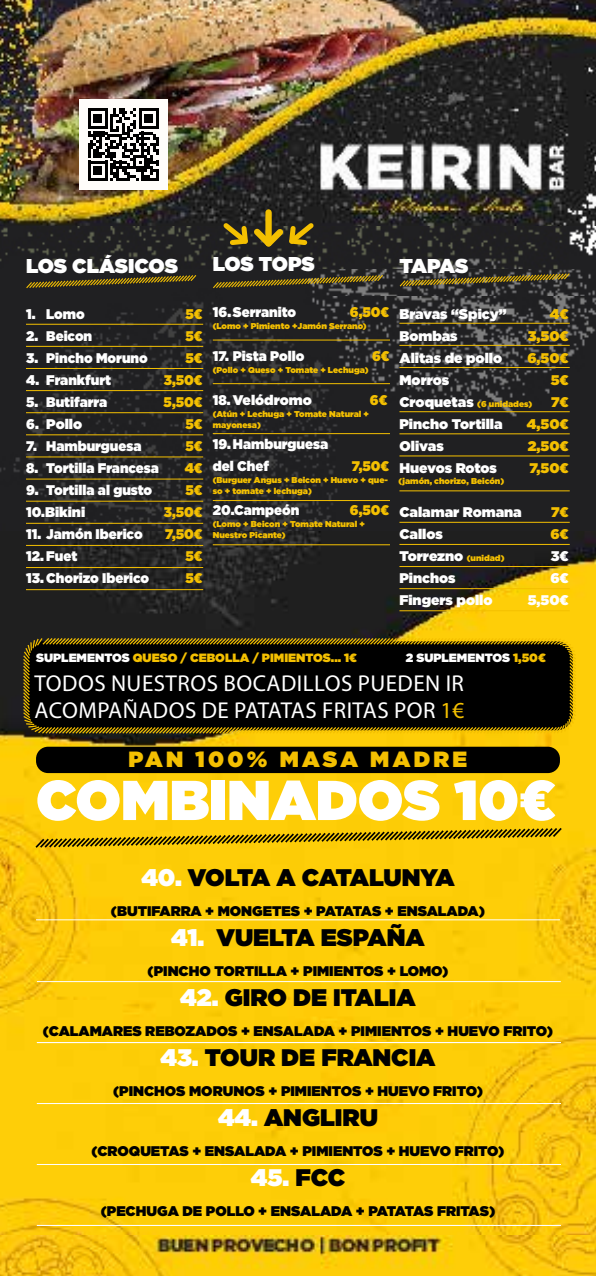
<style>
.page{position:relative;width:596px;height:1276px;background:#fff}
.page>*{position:absolute;margin:0;border:0;box-sizing:border-box;transform-origin:0 0}
.t1{font:900 56px "Gotham";color:#fff}
.t2{font:900 24px "Gotham";color:#000}
.t3{font:900 24px "Gotham";letter-spacing:-.02em;color:#000}
.t4{font:900 24px "Gotham";color:#fff}
.t5{font:23px/27.6px "Myriad Pro";letter-spacing:.02em;color:#fff}
.t6{font:900 22px "Gotham";letter-spacing:.15em;color:#f4c001}
.t7{font:900 20px "Gotham";letter-spacing:-.005em;color:#fff}
.t8{font:900 14px "Gotham";color:#000}
.t9{font:900 14px/22px "Gotham";color:#fff;scale:.95 1}
.t10{font:900 14px "Gotham";color:#fff}
.t11{font:900 14px "Gotham";color:#f4c001;scale:.95 1}
.t12{font:900 14px "Gotham";color:#f4c001}
.t13{font:900 12px "Gotham";color:#f4c001}
.t14{font:900 12px "Gotham";color:#fff}
.t15{font:900 8.5px/11px "Gotham";color:#f4c001}
.s1{font-size:14px;color:#fff}
.s2{font-size:8.5px;color:#f4c001}
.s3{color:#fff}
.s4{color:#f4c001}
.s5{color:#000}
</style>
<div class="page">
<img style="left:0;top:0;width:595px;height:1276px">
<hr style="left:399px;top:323px;width:170px;height:1px;background:#f4c001">
<hr style="left:399px;top:345px;width:170px;height:1px;background:#f4c001">
<hr style="left:399px;top:367px;width:170px;height:1px;background:#f4c001">
<hr style="left:399px;top:411px;width:170px;height:1px;background:#f4c001">
<hr style="left:399px;top:433px;width:170px;height:1px;background:#f4c001">
<hr style="left:399px;top:455px;width:170px;height:1px;background:#f4c001">
<hr style="left:399px;top:490px;width:170px;height:1px;background:#f4c001">
<hr style="left:399px;top:522px;width:170px;height:1px;background:#f4c001">
<hr style="left:399px;top:544px;width:170px;height:1px;background:#f4c001">
<hr style="left:399px;top:566px;width:170px;height:1px;background:#f4c001">
<hr style="left:399px;top:588px;width:170px;height:1px;background:#f4c001">
<svg style="left:22px;top:636px;width:555px;height:99px;background:#1b1601"></svg>
<hr style="left:36px;top:919px;width:523px;height:1px;background:#fff">
<hr style="left:37px;top:981px;width:523px;height:1px;background:#fff">
<hr style="left:37px;top:1042px;width:523px;height:1px;background:#fff">
<hr style="left:37px;top:1103px;width:523px;height:1px;background:#fff">
<hr style="left:37px;top:1164px;width:523px;height:1px;background:#fff">
<hr style="left:37px;top:1225px;width:523px;height:1px;background:#fff">
<div style="left:36px;top:746px;width:523px;height:27px;background:#000;border-radius:12px"></div>
<hr style="left:399px;top:610px;width:170px;height:1px;background:#f4c001">
<div style="left:265px;top:212px;width:6px;height:30px;background:#f4c001"></div>
<svg style="left:219px;top:218px;width:99px;height:34px;background:#594b1a"></svg>
<hr style="left:26px;top:324px;width:177px;height:1px;background:#f4c001">
<hr style="left:26px;top:346px;width:177px;height:1px;background:#f4c001">
<hr style="left:26px;top:368px;width:177px;height:1px;background:#f4c001">
<hr style="left:26px;top:390px;width:177px;height:1px;background:#f4c001">
<hr style="left:26px;top:412px;width:177px;height:1px;background:#f4c001">
<hr style="left:26px;top:434px;width:177px;height:1px;background:#f4c001">
<hr style="left:26px;top:456px;width:177px;height:1px;background:#f4c001">
<hr style="left:26px;top:478px;width:177px;height:1px;background:#f4c001">
<hr style="left:26px;top:501px;width:177px;height:1px;background:#f4c001">
<hr style="left:26px;top:523px;width:177px;height:1px;background:#f4c001">
<hr style="left:26px;top:545px;width:177px;height:1px;background:#f4c001">
<hr style="left:26px;top:567px;width:177px;height:1px;background:#f4c001">
<hr style="left:26px;top:589px;width:177px;height:1px;background:#f4c001">
<hr style="left:213px;top:339px;width:177px;height:1px;background:#f4c001">
<hr style="left:213px;top:383px;width:177px;height:1px;background:#f4c001">
<hr style="left:213px;top:433px;width:177px;height:1px;background:#f4c001">
<hr style="left:213px;top:500px;width:177px;height:1px;background:#f4c001">
<hr style="left:213px;top:544px;width:177px;height:1px;background:#f4c001">
<div style="left:79px;top:99px;width:88px;height:91px;background:#fffdfa"></div>
<svg style="left:88px;top:108px;width:70px;height:73px"></svg>
<svg style="left:398px;top:272px;width:172px;height:16px;background:#51492b"></svg>
<svg style="left:25px;top:274px;width:172px;height:15px;background:#453c1b"></svg>
<svg style="left:212px;top:274px;width:172px;height:15px;background:#4c4322"></svg>
<svg style="left:34px;top:826px;width:529px;height:23px;background:#d0a805"></svg>
<h3 class="t7" style="left:26px;top:251px;width:153px">LOS CLÁSICOS</h3>
<p class="t9" style="left:26px;top:302px;width:63px">1. Lomo</p>
<p class="t11" style="left:185px;top:304px;width:19px">5€</p>
<p class="t9" style="left:26px;top:324px;width:71px">2. Beicon</p>
<p class="t11" style="left:185px;top:326px;width:19px">5€</p>
<p class="t9" style="left:26px;top:346px;width:129px">3. Pincho Moruno</p>
<p class="t11" style="left:185px;top:348px;width:19px">5€</p>
<p class="t9" style="left:26px;top:368px;width:91px">4. Frankfurt</p>
<p class="t11" style="left:164px;top:370px;width:42px">3,50€</p>
<p class="t9" style="left:26px;top:390px;width:87px">5. Butifarra</p>
<p class="t11" style="left:163px;top:392px;width:42px">5,50€</p>
<p class="t9" style="left:26px;top:412px;width:60px">6. Pollo</p>
<p class="t11" style="left:185px;top:414px;width:19px">5€</p>
<p class="t9" style="left:26px;top:434px;width:123px">7. Hamburguesa</p>
<p class="t11" style="left:185px;top:436px;width:19px">5€</p>
<p class="t9" style="left:26px;top:456px;width:141px">8. Tortilla Francesa</p>
<p class="t11" style="left:184px;top:458px;width:20px">4€</p>
<p class="t9" style="left:26px;top:478px;width:134px">9. Tortilla al gusto</p>
<p class="t11" style="left:185px;top:480px;width:19px">5€</p>
<p class="t9" style="left:26px;top:500px;width:64px">10.Bikini</p>
<p class="t11" style="left:164px;top:502px;width:42px">3,50€</p>
<p class="t9" style="left:26px;top:522px;width:124px">11. Jamón Iberico</p>
<p class="t11" style="left:165px;top:524px;width:41px">7,50€</p>
<p class="t9" style="left:26px;top:544px;width:55px">12. Fuet</p>
<p class="t11" style="left:185px;top:546px;width:19px">5€</p>
<p class="t9" style="left:26px;top:566px;width:131px">13. Chorizo Iberico</p>
<p class="t11" style="left:185px;top:568px;width:19px">5€</p>
<h3 class="t7" style="left:213px;top:250px;width:103px">LOS TOPS</h3>
<p class="t9" style="left:213px;top:301px;width:89px">16.Serranito</p>
<p class="t11" style="left:349px;top:302px;width:43px">6,50€</p>
<p class="t9" style="left:213px;top:345px;width:98px">17. Pista Pollo</p>
<p class="t11" style="left:372px;top:346px;width:20px">6€</p>
<p class="t9" style="left:213px;top:389px;width:106px">18. Velódromo</p>
<p class="t9" style="left:213px;top:433px;width:123px">19.Hamburguesa del Chef</p>
<p class="t15" style="left:212px;top:321px;width:155px">(Lomo + Pimiento +Jamón Serrano)</p>
<p class="t15" style="left:212px;top:365px;width:157px">(Pollo + Queso + Tomate + Lechuga)</p>
<p class="t15" style="left:212px;top:409px;width:158px">(Atún + Lechuga + Tomate Natural + mayonesa)</p>
<p class="t11" style="left:369px;top:390px;width:20px">6€</p>
<p class="t11" style="left:351px;top:456px;width:41px">7,50€</p>
<p class="t15" style="left:212px;top:475px;width:177px">(Burguer Angus + Beicon + Huevo + que&shy;so + tomate + lechuga)</p>
<p class="t15" style="left:212px;top:519px;width:153px">(Lomo + Beicon + Tomate Natural +<br>Nuestro Picante)</p>
<p class="t9" style="left:213px;top:499px;width:92px">20.Campeón</p>
<p class="t11" style="left:349px;top:500px;width:43px">6,50€</p>
<h3 class="t7" style="left:399px;top:251px;width:70px">TAPAS</h3>
<p class="t10" style="left:399px;top:304px;width:108px">Bravas “Spicy”</p>
<p class="t12" style="left:549px;top:304px;width:20px">4€</p>
<p class="t10" style="left:399px;top:326px;width:60px">Bombas</p>
<p class="t12" style="left:527px;top:326px;width:42px">3,50€</p>
<p class="t10" style="left:399px;top:348px;width:104px">Alitas de pollo</p>
<p class="t12" style="left:527px;top:348px;width:43px">6,50€</p>
<p class="t10" style="left:399px;top:370px;width:51px">Morros</p>
<p class="t12" style="left:550px;top:370px;width:19px">5€</p>
<p class="t15" style="left:399px;top:398px;width:134px"><span class="s1">Croquetas</span> (6 unidades)</p>
<p class="t12" style="left:550px;top:392px;width:19px">7€</p>
<p class="t10" style="left:399px;top:414px;width:105px">Pincho Tortilla</p>
<p class="t12" style="left:526px;top:414px;width:43px">4,50€</p>
<p class="t10" style="left:399px;top:436px;width:46px">Olivas</p>
<p class="t12" style="left:527px;top:436px;width:42px">2,50€</p>
<p class="t10" style="left:399px;top:458px;width:99px">Huevos Rotos</p>
<p class="t12" style="left:529px;top:458px;width:41px">7,50€</p>
<p class="t10" style="left:399px;top:502px;width:124px">Calamar Romana</p>
<p class="t12" style="left:550px;top:502px;width:19px">7€</p>
<p class="t10" style="left:399px;top:524px;width:45px">Callos</p>
<p class="t12" style="left:550px;top:524px;width:20px">6€</p>
<p class="t10" style="left:399px;top:546px;width:106px">Torrezno <span class="s2">(unidad)</span></p>
<p class="t10" style="left:550px;top:546px;width:19px">3€</p>
<p class="t10" style="left:399px;top:568px;width:58px">Pinchos</p>
<p class="t10" style="left:550px;top:568px;width:20px">6€</p>
<p class="t10" style="left:399px;top:590px;width:95px">Fingers pollo</p>
<p class="t10" style="left:527px;top:590px;width:42px">5,50€</p>
<p class="t15" style="left:398px;top:475px;width:107px">(jamón, chorizo, Beicón)</p>
<p class="t13" style="left:36px;top:649px;width:322px"><span class="s3">SUPLEMENTOS</span> QUESO / CEBOLLA / PIMIENTOS... 1€</p>
<p class="t14" style="left:405px;top:649px;width:141px">2 SUPLEMENTOS <span class="s4">1,50€</span></p>
<h3 class="t5" style="left:35px;top:668px;width:431px">TODOS NUESTROS BOCADILLOS PUEDEN IR<br>ACOMPAÑADOS DE PATATAS FRITAS POR <span class="s4">1€</span></h3>
<h3 class="t6" style="left:128px;top:744px;width:340px">PAN 100% MASA MADRE</h3>
<h1 class="t1" style="left:36px;top:760px;width:520px">COMBINADOS 10€</h1>
<h2 class="t3" style="left:141px;top:860px;width:314px"><span class="s3">40.</span> VOLTA A CATALUNYA</h2>
<p class="t8" style="left:111px;top:901px;width:375px">(BUTIFARRA + MONGETES + PATATAS + ENSALADA)</p>
<h2 class="t2" style="left:171px;top:920px;width:255px"><span class="s3">41.</span> VUELTA ESPAÑA</h2>
<p class="t8" style="left:147px;top:961px;width:302px">(PINCHO TORTILLA + PIMIENTOS + LOMO)</p>
<h2 class="t2" style="left:180px;top:980px;width:237px"><span class="s3">42.</span> GIRO DE ITALIA</h2>
<p class="t8" style="left:43px;top:1021px;width:511px">(CALAMARES REBOZADOS + ENSALADA + PIMIENTOS + HUEVO FRITO)</p>
<h2 class="t2" style="left:160px;top:1040px;width:276px"><span class="s3">43.</span> TOUR DE FRANCIA</h2>
<p class="t8" style="left:113px;top:1081px;width:371px">(PINCHOS MORUNOS + PIMIENTOS + HUEVO FRITO)</p>
<h2 class="t2" style="left:218px;top:1100px;width:161px"><span class="s3">44.</span> ANGLIRU</h2>
<p class="t8" style="left:91px;top:1141px;width:414px">(CROQUETAS + ENSALADA + PIMIENTOS + HUEVO FRITO)</p>
<h2 class="t4" style="left:251px;top:1160px;width:96px">45. <span class="s5">FCC</span></h2>
<p class="t8" style="left:101px;top:1201px;width:396px">(PECHUGA DE POLLO + ENSALADA + PATATAS FRITAS)</p>
</div>
